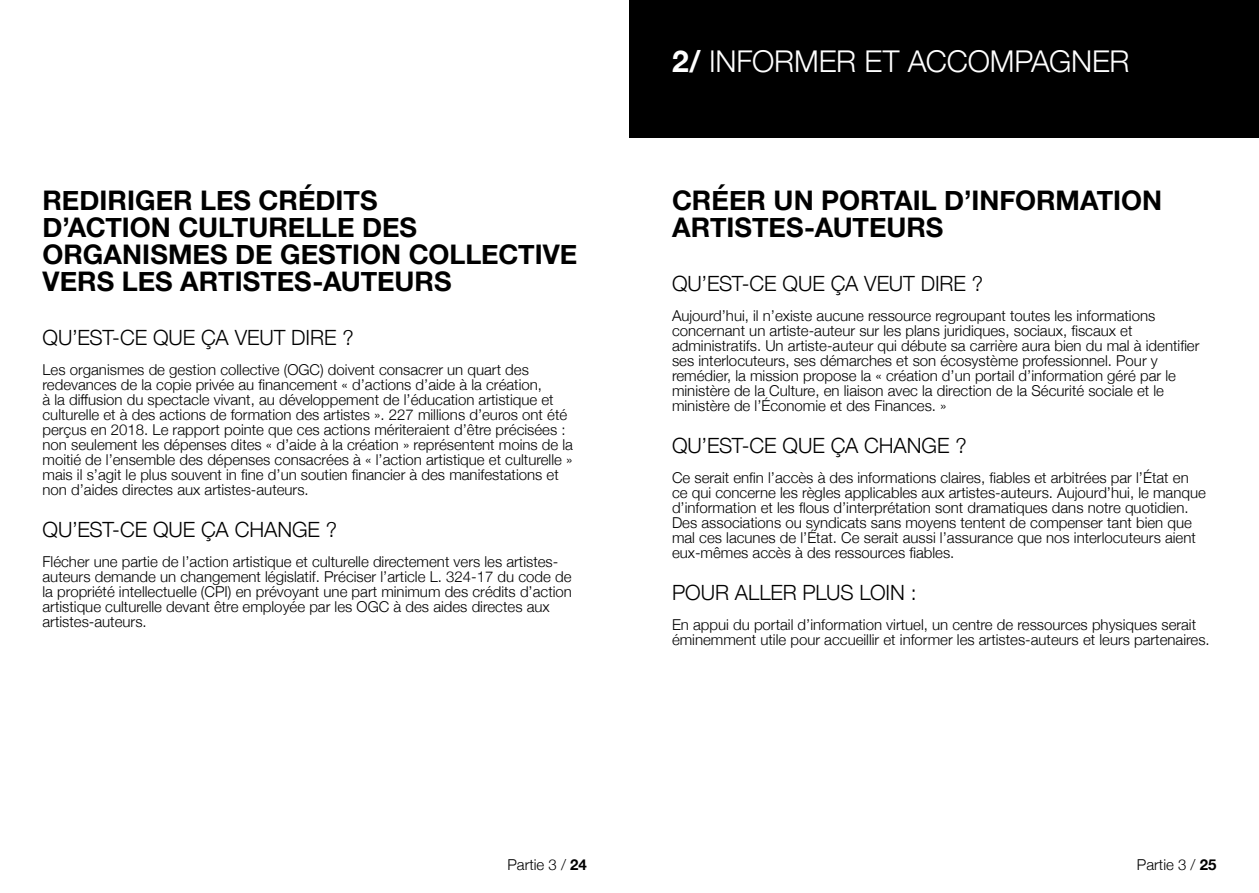
<style>
.page{position:relative;width:1259px;height:893px;background:#fff}
.page>*{position:absolute;margin:0;border:0;box-sizing:border-box;transform-origin:0 0}
.t1{font:300 30px "Helvetica Neue";letter-spacing:-.005em;color:#fff}
.t2{font:700 27px/27px "Helvetica Neue";color:#000}
.t3{font:300 21px "Helvetica Neue";letter-spacing:-.005em;color:#000}
.t4{font:300 15px/15px "Helvetica Neue";color:#000}
.s1{font-weight:700}
</style>
<div class="page">
<div style="left:629px;top:0;width:630px;height:138px;background:#000"></div>
<p class="t2" style="left:43px;top:187px;width:336px">REDIRIGER LES CRÉDITS</p>
<p class="t2" style="left:43px;top:214px;width:536px">D’ACTION CULTURELLE DES<br>ORGANISMES DE GESTION COLLECTIVE</p>
<p class="t2" style="left:43px;top:268px;width:411px">VERS LES ARTISTES-AUTEURS</p>
<p class="t3" style="left:43px;top:320px;width:313px">QU’EST-CE QUE ÇA VEUT DIRE ?</p>
<p class="t4" style="left:43px;top:361px;width:532px">Les organismes de gestion collective (OGC) doivent consacrer un quart des redevances de la copie privée au financement « d’actions d’aide à la création,<br>à la diffusion du spectacle vivant, au développement de l’éducation artistique et culturelle et à des actions de formation des artistes ». 227 millions d’euros ont été perçus en 2018. Le rapport pointe que ces actions mériteraient d’être précisées : non seulement les dépenses dites « d’aide à la création » représentent moins de la moitié de l’ensemble des dépenses consacrées à « l’action artistique et culturelle »</p>
<p class="t4" style="left:43px;top:466px;width:518px">mais il s’agit le plus souvent in fine d’un soutien financier à des manifestations et non d’aides directes aux artistes-auteurs.</p>
<p class="t3" style="left:43px;top:512px;width:296px">QU’EST-CE QUE ÇA CHANGE ?</p>
<p class="t4" style="left:43px;top:553px;width:531px">Flécher une partie de l’action artistique et culturelle directement vers les artistes&shy;auteurs demande un changement législatif. Préciser l’article L. 324-17 du code de la propriété intellectuelle (CPI) en prévoyant une part minimum des crédits d’action artistique culturelle devant être employée par les OGC à des aides directes aux artistes-auteurs.</p>
<p class="t4" style="left:507px;top:856px;width:81px">Partie 3 / <span class="s1">24</span></p>
<p class="t1" style="left:672px;top:37px;width:459px"><span class="s1">2/</span> INFORMER ET ACCOMPAGNER</p>
<p class="t2" style="left:672px;top:187px;width:491px">CRÉER UN PORTAIL D’INFORMATION<br>ARTISTES-AUTEURS</p>
<p class="t3" style="left:672px;top:266px;width:313px">QU’EST-CE QUE ÇA VEUT DIRE ?</p>
<p class="t4" style="left:672px;top:307px;width:529px">Aujourd’hui, il n’existe aucune ressource regroupant toutes les informations concernant un artiste-auteur sur les plans juridiques, sociaux, fiscaux et administratifs. Un artiste-auteur qui débute sa carrière aura bien du mal à identifier ses interlocuteurs, ses démarches et son écosystème professionnel. Pour y remédier, la mission propose la « création d’un portail d’information géré par le ministère de la Culture, en liaison avec la direction de la Sécurité sociale et le ministère de l’Économie et des Finances. »</p>
<p class="t3" style="left:672px;top:428px;width:296px">QU’EST-CE QUE ÇA CHANGE ?</p>
<p class="t4" style="left:672px;top:469px;width:535px">Ce serait enfin l’accès à des informations claires, fiables et arbitrées par l’État en ce qui concerne les règles applicables aux artistes-auteurs. Aujourd’hui, le manque d’information et les flous d’interprétation sont dramatiques dans notre quotidien.<br>Des associations ou syndicats sans moyens tentent de compenser tant bien que mal ces lacunes de l’État. Ce serait aussi l’assurance que nos interlocuteurs aient eux-mêmes accès à des ressources fiables.</p>
<p class="t3" style="left:672px;top:575px;width:246px">POUR ALLER PLUS LOIN :</p>
<p class="t4" style="left:672px;top:616px;width:539px">En appui du portail d’information virtuel, un centre de ressources physiques serait éminemment utile pour accueillir et informer les artistes-auteurs et leurs partenaires.</p>
<p class="t4" style="left:1137px;top:856px;width:81px">Partie 3 / <span class="s1">25</span></p>
</div>
